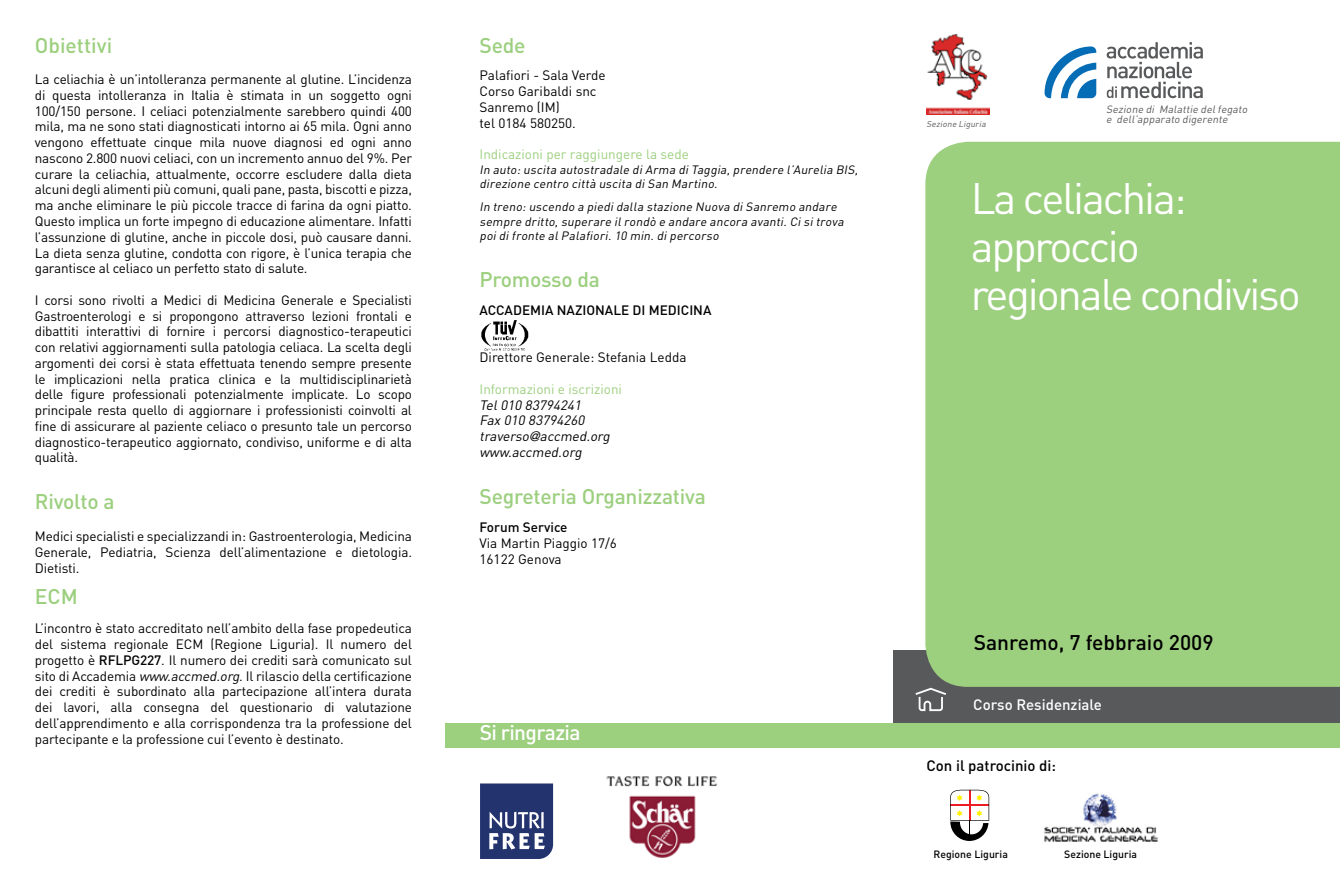
<style>
.page{position:relative;width:1340px;height:893px;background:#fff}
.page>*{position:absolute;margin:0;border:0;box-sizing:border-box;transform-origin:0 0}
.t1{font:43.5px/47.8px "DIN";letter-spacing:-.05em;color:#fff}
.t2{font:500 21px "DIN";letter-spacing:-.01em;color:#9ccf7e}
.t3{font:500 21px "DIN";color:#000}
.t4{font:500 21px "DIN";letter-spacing:-.03em;color:#fff}
.t5{font:500 15px "DIN";color:#000}
.t6{font:500 15px "DIN";color:#fff}
.t7{font:13.5px/15.8px "DIN";letter-spacing:-.01em;color:#000;text-align:justify}
.t8{font:italic 13.5px/15.8px "DIN";color:#000}
.t9{font:13.5px "DIN";color:#9ccf7e}
.t10{font:500 13.5px "DIN";color:#000}
.t11{font:italic 12px/14.4px "DIN";color:#000}
.t12{font:italic 10.5px/10.5px "DIN";color:#58595b}
.t13{font:500 10.5px "DIN";color:#000}
.t14{font:italic 8.4px "DIN";color:#58595b}
.s1{font-weight:500}
.s2{font-style:italic}
.s3{font-family:"Meta"}
</style>
<div class="page">
<div style="left:446px;top:723px;width:893px;height:24px;background:#9ccf7e"></div>
<div style="left:893px;top:650px;width:446px;height:73px;background:#58595b"></div>
<div style="left:925px;top:142px;width:414px;height:545px;background:#9ccf7e"></div>
<img style="left:481px;top:320px;width:48px;height:31px">
<svg style="left:915px;top:687px;width:31px;height:25px"></svg>
<svg style="left:1106px;top:42px;width:96px;height:56px"></svg>
<svg style="left:1044px;top:46px;width:52px;height:52px"></svg>
<img style="left:926px;top:34px;width:63px;height:80px">
<img style="left:1044px;top:793px;width:114px;height:49px">
<svg style="left:950px;top:790px;width:39px;height:51px"></svg>
<img style="left:606px;top:776px;width:112px;height:82px">
<svg style="left:480px;top:783px;width:73px;height:76px;background:#465485"></svg>
<h2 class="t2" style="left:35px;top:32px;width:79px">Obiettivi</h2>
<p class="t7" style="left:35px;top:71px;width:378px">La celiachia è un’intolleranza permanente al glutine. L’incidenza di questa intolleranza in Italia è stimata in un soggetto ogni 100/150 persone. I celiaci potenzialmente sarebbero quindi 400 mila, ma ne sono stati diagnosticati intorno ai 65 mila. Ogni anno vengono effettuate cinque mila nuove diagnosi ed ogni anno nascono 2.800 nuovi celiaci, con un incremento annuo del 9%. Per curare la celiachia, attualmente, occorre escludere dalla dieta alcuni degli alimenti più comuni, quali pane, pasta, biscotti e pizza, ma anche eliminare le più piccole tracce di farina da ogni piatto.<br>Questo implica un forte impegno di educazione alimentare. Infatti l’assunzione di glutine, anche in piccole dosi, può causare danni.<br>La dieta senza glutine, condotta con rigore, è l’unica terapia che garantisce al celiaco un perfetto stato di salute.</p>
<p class="t7" style="left:35px;top:292px;width:378px">I corsi sono rivolti a Medici di Medicina Generale e Specialisti Gastroenterologi e si propongono attraverso lezioni frontali e dibattiti interattivi di fornire i percorsi diagnostico-terapeutici con relativi aggiornamenti sulla patologia celiaca. La scelta degli argomenti dei corsi è stata effettuata tenendo sempre presente le implicazioni nella pratica clinica e la multidisciplinarietà delle figure professionali potenzialmente implicate. Lo scopo principale resta quello di aggiornare i professionisti coinvolti al fine di assicurare al paziente celiaco o presunto tale un percorso diagnostico-terapeutico aggiornato, condiviso, uniforme e di alta qualità.</p>
<h2 class="t2" style="left:35px;top:488px;width:81px">Rivolto a</h2>
<p class="t7" style="left:35px;top:528px;width:378px">Medici specialisti e specializzandi in: Gastroenterologia, Medicina Generale, Pediatria, Scienza dell’alimentazione e dietologia.<br>Dietisti.</p>
<h2 class="t2" style="left:35px;top:583px;width:44px">ECM</h2>
<p class="t7" style="left:35px;top:620px;width:378px">L’incontro è stato accreditato nell’ambito della fase propedeutica del sistema regionale ECM (Regione Liguria). Il numero del progetto è <span class="s1">RFLPG227</span>. Il numero dei crediti sarà comunicato sul sito di Accademia <span class="s2">www.accmed.org</span>. Il rilascio della certificazione dei crediti è subordinato alla partecipazione all’intera durata dei lavori, alla consegna del questionario di valutazione dell’apprendimento e alla corrispondenza tra la professione del partecipante e la professione cui l’evento è destinato.</p>
<h2 class="t2" style="left:479px;top:32px;width:48px">Sede</h2>
<p class="t7" style="left:479px;top:67px;width:128px;text-align:left">Palafiori - Sala Verde<br>Corso Garibaldi snc<br>Sanremo (IM)<br>tel 0184 580250.</p>
<p class="t9" style="left:479px;top:146px;width:211px">Indicazioni per raggiungere la sede</p>
<p class="t11" style="left:479px;top:162px;width:382px">In auto:uscita autostradale diArma diTaggia,prendere l’Aurelia BIS, direzione centro città uscita diSan Martino.</p>
<p class="t11" style="left:479px;top:200px;width:368px">In treno:uscendo a piedidalla stazione Nuova diSanremo andare sempre dritto,superare ilrondò e andare ancora avanti.Cisitrova poidifronte alPalafiori.10 min.dipercorso</p>
<h2 class="t2" style="left:479px;top:266px;width:122px">Promosso da</h2>
<p class="t10" style="left:479px;top:302px;width:233px">ACCADEMIA NAZIONALE DI MEDICINA</p>
<p class="t7" style="left:479px;top:349px;width:208px">Direttore Generale: Stefania Ledda</p>
<p class="t9" style="left:479px;top:381px;width:144px">Informazioni e iscrizioni</p>
<p class="t8" style="left:479px;top:397px;width:135px">Tel010 83794241<br>Fax 010 83794260 traverso<span class="s3">@</span>accmed.org www.accmed.org</p>
<h2 class="t2" style="left:479px;top:483px;width:228px">Segreteria Organizzativa</h2>
<p class="t10" style="left:479px;top:518px;width:90px">Forum Service</p>
<p class="t7" style="left:479px;top:535px;width:139px">Via Martin Piaggio 17/6<br>16122 Genova</p>
<h2 class="t4" style="left:479px;top:719px;width:102px">Si ringrazia</h2>
<p class="t14" style="left:926px;top:118px;width:63px">Sezione Liguria</p>
<p class="t12" style="left:1106px;top:104px;width:145px">Sezione di Malattie delfegato e dell’apparato digerente</p>
<h1 class="t1" style="left:970px;top:174px;width:331px">La celiachia: approccio regionale condiviso</h1>
<h2 class="t3" style="left:973px;top:629px;width:241px">Sanremo, 7 febbraio 2009</h2>
<p class="t6" style="left:973px;top:695px;width:130px">Corso Residenziale</p>
<p class="t5" style="left:926px;top:756px;width:131px">Con il patrocinio di:</p>
<p class="t13" style="left:933px;top:848px;width:76px">Regione Liguria</p>
<p class="t13" style="left:1064px;top:848px;width:74px">Sezione Liguria</p>
</div>
